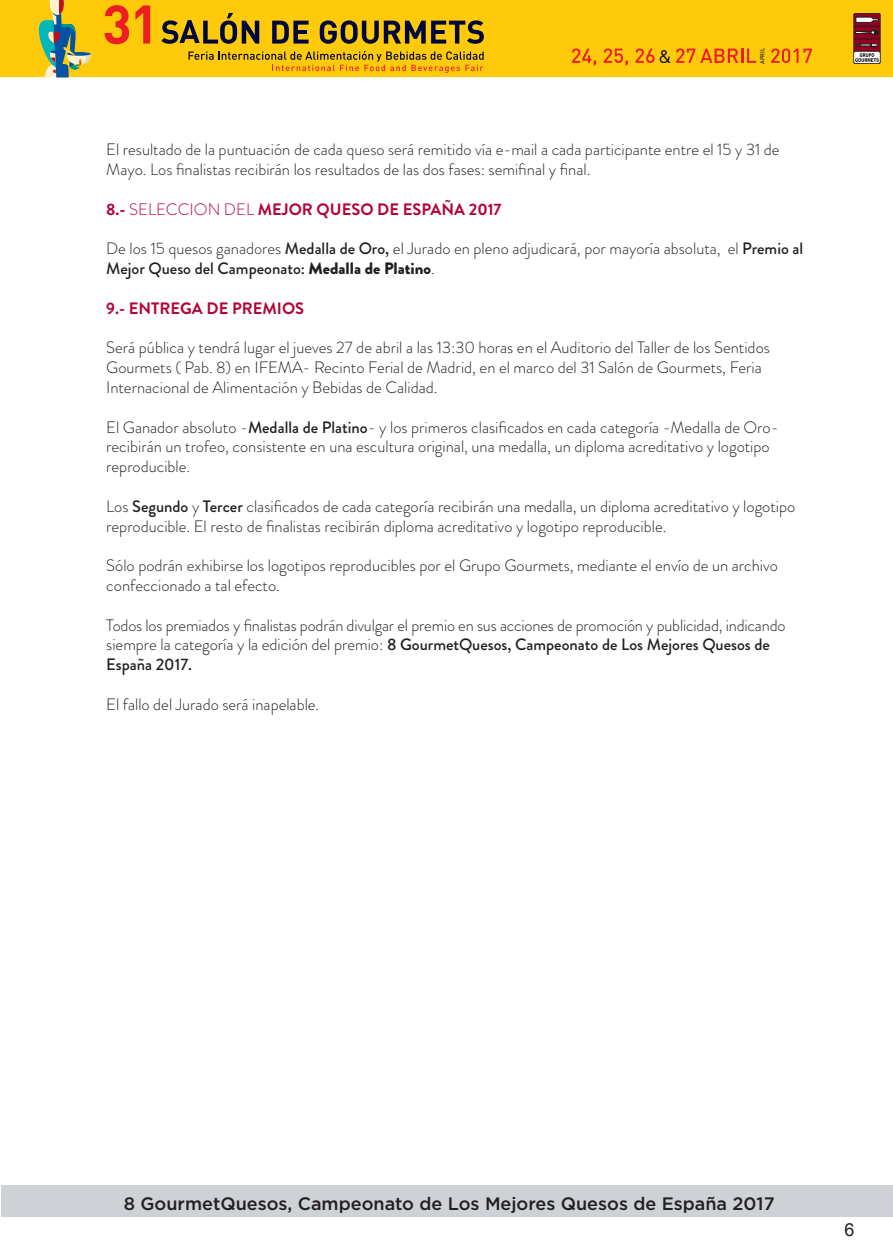
<style>
.page{position:relative;width:893px;height:1255px;background:#fff}
.page>*{position:absolute;margin:0;border:0;box-sizing:border-box;transform-origin:0 0}
.t1{font:500 18px "Gotham";color:#231f20}
.t2{font:18px "DIN";color:#00073a}
.t3{font:18px "Arial";color:#231f20}
.t4{font:300 16.5px/19.8px "Brandon Grotesque";color:#231f20}
.t5{font:700 16.5px "Brandon Grotesque";color:#b30437}
.t6{font:500 5.85px "DIN";color:#231f20}
.s1{font-weight:300}
.s2{font-weight:500}
.s3{font-weight:900}
</style>
<div class="page">
<div style="left:1px;top:1184px;width:891px;height:32px;background:#ced1d5"></div>
<div style="left:0;top:0;width:893px;height:77px;background:#feca0a"></div>
<svg style="left:853px;top:13px;width:28px;height:51px"></svg>
<svg style="left:854px;top:14px;width:26px;height:37px"></svg>
<svg style="left:854px;top:52px;width:26px;height:11px"></svg>
<svg style="left:855px;top:53px;width:24px;height:9px"></svg>
<svg style="left:854px;top:17px;width:26px;height:30px"></svg>
<svg style="left:38px;top:0;width:53px;height:77px"></svg>
<svg style="left:572px;top:48px;width:24px;height:18px"></svg>
<svg style="left:604px;top:48px;width:24px;height:18px"></svg>
<svg style="left:635px;top:48px;width:20px;height:15px"></svg>
<svg style="left:676px;top:48px;width:80px;height:15px"></svg>
<svg style="left:771px;top:48px;width:41px;height:15px"></svg>
<svg style="left:272px;top:21px;width:37px;height:23px"></svg>
<svg style="left:320px;top:20px;width:164px;height:24px"></svg>
<svg style="left:161px;top:13px;width:98px;height:31px"></svg>
<svg style="left:105px;top:5px;width:24px;height:39px"></svg>
<svg style="left:135px;top:5px;width:15px;height:39px"></svg>
<svg style="left:189px;top:51px;width:295px;height:22px"></svg>
<p class="t2" style="left:658px;top:45px;width:15px">&amp;</p>
<p class="t6" style="left:759px;top:64px;width:18px;rotate:-90deg">APRIL</p>
<p class="t4" style="left:106px;top:140px;width:675px">El resultado de la puntuación de cada queso será remitido vía e-mail a cada participante entre el 15 y 31 de<br>Mayo. Los finalistas recibirán los resultados de las dos fases: semifinal y final.</p>
<p class="t5" style="left:106px;top:197px;width:397px">8.- <span class="s1">SELECCION DEL</span> MEJOR QUESO DE ESPAÑA 2017</p>
<p class="t4" style="left:106px;top:239px;width:698px">De los 15 quesos ganadores <span class="s2">Medalla de Oro,</span> el Jurado en pleno adjudicará, por mayoría absoluta, el <span class="s2">Premio al<br>Mejor Queso del Campeonato:</span> <span class="s3">Medalla de Platino</span>.</p>
<p class="t5" style="left:106px;top:296px;width:199px">9.- ENTREGA DE PREMIOS</p>
<p class="t4" style="left:106px;top:338px;width:665px">Será pública y tendrá lugar el jueves 27 de abril a las 13:30 horas en el Auditorio del Taller de los Sentidos<br>Gourmets ( Pab. 8) en IFEMA- Recinto Ferial de Madrid, en el marco del 31 Salón de Gourmets, Feria</p>
<p class="t4" style="left:106px;top:377px;width:333px">Internacional de Alimentación y Bebidas de Calidad.</p>
<p class="t4" style="left:106px;top:417px;width:674px">El Ganador absoluto -<span class="s2">Medalla de Platino</span>- y los primeros clasificados en cada categoría -Medalla de Oro&shy;recibirán un trofeo, consistente en una escultura original, una medalla, un diploma acreditativo y logotipo reproducible.</p>
<p class="t4" style="left:106px;top:496px;width:690px">Los <span class="s2">Segundo</span> y <span class="s2">Tercer</span> clasificados de cada categoría recibirán una medalla, un diploma acreditativo y logotipo reproducible. El resto de finalistas recibirán diploma acreditativo y logotipo reproducible.</p>
<p class="t4" style="left:106px;top:555px;width:673px">Sólo podrán exhibirse los logotipos reproducibles por el Grupo Gourmets, mediante el envío de un archivo confeccionado a tal efecto.</p>
<p class="t4" style="left:106px;top:615px;width:681px">Todos los premiados y finalistas podrán divulgar el premio en sus acciones de promoción y publicidad, indicando siempre la categoría y la edición del premio: <span class="s2">8 GourmetQuesos, Campeonato de Los Mejores Quesos de<br>España 2017.</span></p>
<p class="t4" style="left:106px;top:694px;width:215px">El fallo del Jurado será inapelable.</p>
<p class="t1" style="left:124px;top:1191px;width:652px">8 GourmetQuesos, Campeonato de Los Mejores Quesos de España 2017</p>
<p class="t3" style="left:844px;top:1217px;width:12px">6</p>
</div>
